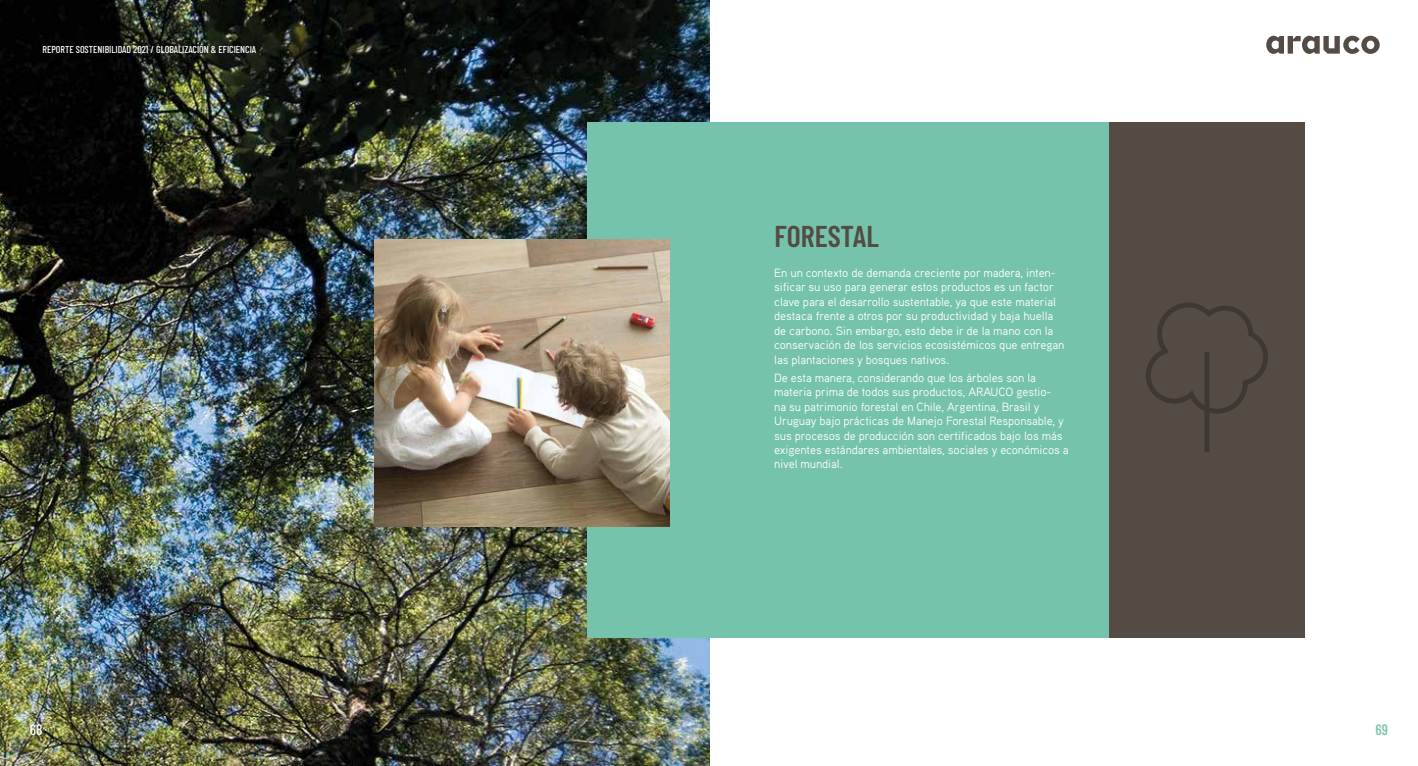
<style>
.page{position:relative;width:1418px;height:766px;background:#fff}
.page>*{position:absolute;margin:0;border:0;box-sizing:border-box;transform-origin:0 0}
.t1{font:600 30px "Barlow Condensed";color:#544b45}
.t2{font:500 15px "Barlow Condensed";color:#fff}
.t3{font:500 15px "Barlow Condensed";color:#75c3ac}
.t4{font:12px/14.4px "Aaux Pro OT";letter-spacing:-.01em;color:#fff}
.t5{font:500 10px "Barlow Condensed";color:#fff}
</style>
<div class="page">
<img style="left:0;top:0;width:709px;height:765px">
<div style="left:587px;top:122px;width:646px;height:515px;background:#75c3ac"></div>
<div style="left:1109px;top:122px;width:195px;height:515px;background:#544b45"></div>
<svg style="left:1146px;top:303px;width:122px;height:149px"></svg>
<img style="left:374px;top:239px;width:295px;height:287px">
<svg style="left:1266px;top:36px;width:113px;height:18px"></svg>
<p class="t5" style="left:43px;top:42px;width:215px">REPORTE SOSTENIBILIDAD 2021 / GLOBALIZACIÓN &amp; EFICIENCIA</p>
<h1 class="t1" style="left:774px;top:214px;width:106px">FORESTAL</h1>
<p class="t4" style="left:774px;top:265px;width:292px">En un contexto de demanda creciente por madera, inten‑ sificar su uso para generar estos productos es un factor clave para el desarrollo sustentable, ya que este material destaca frente a otros por su productividad y baja huella de carbono. Sin embargo, esto debe ir de la mano con la conservación de los servicios ecosistémicos que entregan las plantaciones y bosques nativos.</p>
<p class="t4" style="left:774px;top:370px;width:296px">De esta manera, considerando que los árboles son la materia prima de todos sus productos, ARAUCO gestio‑<br>na su patrimonio forestal en Chile, Argentina, Brasil y Uruguay bajo prácticas de Manejo Forestal Responsable, y sus procesos de producción son certificados bajo los más exigentes estándares ambientales, sociales y económicos a nivel mundial.</p>
<p class="t2" style="left:30px;top:718px;width:14px">68</p>
<p class="t3" style="left:1375px;top:718px;width:14px">69</p>
</div>
